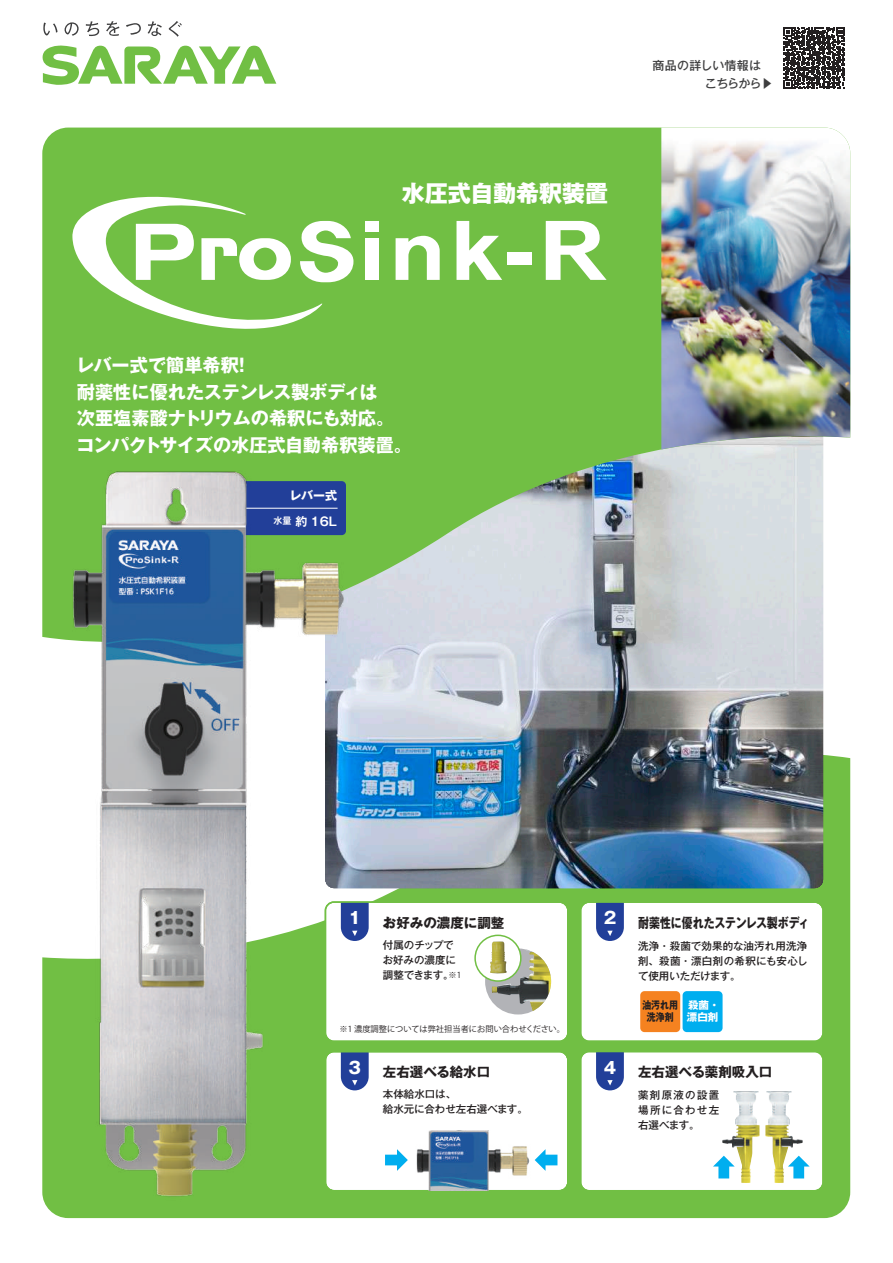
<style>
.page{position:relative;width:893px;height:1263px;background:#fff}
.page>*{position:absolute;margin:0;border:0;box-sizing:border-box;transform-origin:0 0}
.t1{font:800 22.95px "Gothic MB101 Pro";color:#fff}
.t2{font:700 18.15px/26.5px "Gothic MB101 Pro";color:#fff}
.t3{font:700 16.5px "Gothic MB101 Pro";color:#fff}
.t4{font:700 13.5px "Gothic MB101 Pro";color:#231f20}
.t5{font:700 13.5px "Gothic MB101 Pro";color:#231f20;scale:.81 1}
.t6{font:500 12px/18px "Gothic MB101 Pro";color:#3e3e3f}
.t7{font:700 12px "Gothic MB101 Pro De";color:#fff}
.t8{font:700 12px "Gothic MB101 Pro";color:#fff}
.t9{font:500 10.5px/15px "Gothic MB101 Pro";color:#231f20}
.t10{font:700 10.5px/12px "Gothic MB101 Pro";color:#231f20;text-align:center;scale:.85 1}
.t11{font:700 10.5px/12px "Gothic MB101 Pro";color:#fff}
.t12{font:8.25px "Koz Go Pr 6 N";color:#231f20}
.s1{font-size:9px}
.s2{font-family:"Koz Go Pr 6 N";font-weight:400;font-size:8.25px}
</style>
<div class="page">
<svg style="left:42px;top:45px;width:234px;height:40px"></svg>
<svg style="left:43px;top:23px;width:15px;height:12px"></svg>
<svg style="left:65px;top:22px;width:14px;height:14px"></svg>
<svg style="left:86px;top:21px;width:13px;height:15px"></svg>
<svg style="left:106px;top:21px;width:13px;height:15px"></svg>
<svg style="left:126px;top:23px;width:15px;height:12px"></svg>
<svg style="left:148px;top:21px;width:14px;height:15px"></svg>
<svg style="left:169px;top:21px;width:13px;height:16px"></svg>
<div style="left:382px;top:745px;width:468px;height:473px;background:#71bf44"></div>
<img style="left:382px;top:650px;width:441px;height:238px">
<svg style="left:42px;top:128px;width:782px;height:522px;background:#8bc371"></svg>
<div style="left:325px;top:1051px;width:243px;height:140px;background:#fff;border-radius:9px"></div>
<div style="left:581px;top:1051px;width:242px;height:140px;background:#fff;border-radius:9px"></div>
<svg style="left:596px;top:1054px;width:28px;height:36px"></svg>
<div style="left:580px;top:1051px;width:244px;height:140px;border:2px solid #71bf44;border-radius:9px"></div>
<svg style="left:385px;top:1149px;width:23px;height:22px"></svg>
<svg style="left:803px;top:1160px;width:7px;height:18px"></svg>
<svg style="left:535px;top:1149px;width:22px;height:22px"></svg>
<div style="left:366px;top:238px;width:13px;height:42px;background:#fff"></div>
<svg style="left:546px;top:221px;width:61px;height:59px"></svg>
<svg style="left:456px;top:221px;width:46px;height:59px"></svg>
<div style="left:507px;top:252px;width:25px;height:13px;background:#fff"></div>
<svg style="left:396px;top:236px;width:44px;height:44px"></svg>
<div style="left:366px;top:221px;width:13px;height:11px;background:#fff"></div>
<svg style="left:71px;top:193px;width:282px;height:140px"></svg>
<img style="left:765px;top:1091px;width:38px;height:92px">
<img style="left:722px;top:1091px;width:38px;height:92px">
<svg style="left:713px;top:1156px;width:22px;height:22px"></svg>
<div style="left:325px;top:902px;width:243px;height:139px;background:#fff;border-radius:9px"></div>
<div style="left:581px;top:902px;width:242px;height:139px;background:#fff;border-radius:9px"></div>
<svg style="left:596px;top:904px;width:28px;height:37px"></svg>
<div style="left:325px;top:901px;width:244px;height:141px;border:2px solid #71bf44;border-radius:9px"></div>
<div style="left:485px;top:948px;width:66px;height:66px;background:#b2b3b7;border-radius:50%"></div>
<div style="left:580px;top:901px;width:244px;height:141px;border:2px solid #71bf44;border-radius:9px"></div>
<div style="left:640px;top:991px;width:40px;height:41px;background:#f58220;border-radius:4px"></div>
<div style="left:475px;top:935px;width:46px;height:46px;background:#fff;border-radius:50%"></div>
<div style="left:474px;top:934px;width:48px;height:48px;border:2px solid #71bf44;border-radius:50%"></div>
<img style="left:490px;top:941px;width:15px;height:33px">
<svg style="left:492px;top:986px;width:5px;height:7px"></svg>
<img style="left:497px;top:949px;width:54px;height:62px">
<div style="left:325px;top:1051px;width:244px;height:140px;border:2px solid #71bf44;border-radius:9px"></div>
<img style="left:661px;top:128px;width:189px;height:321px">
<div style="left:683px;top:991px;width:40px;height:41px;background:#00aeef;border-radius:4px"></div>
<svg style="left:784px;top:27px;width:61px;height:61px"></svg>
<img style="left:42px;top:447px;width:340px;height:772px">
<img style="left:415px;top:1130px;width:120px;height:60px">
<h1 class="t1" style="left:402px;top:174px;width:208px">水圧式自動希釈装置</h1>
<p class="t6" style="left:705px;top:54px;width:70px;text-indent:-52px">商品の詳しい情報はこちらから▶</p>
<h2 class="t2" style="left:76px;top:350px;width:337px">レバー式で簡単希釈！<br>耐薬性に優れたステンレス製ボディは<br>次亜塩素酸ナトリウムの希釈にも対応。コンパクトサイズの水圧式自動希釈装置。</h2>
<p class="t8" style="left:290px;top:485px;width:49px">レバー式</p>
<p class="t7" style="left:274px;top:511px;width:65px"><span class="s1">水量</span> 約 16L</p>
<h3 class="t3" style="left:348px;top:904px;width:14px">1</h3>
<p class="t4" style="left:383px;top:912px;width:123px">お好みの濃度に調整</p>
<h3 class="t3" style="left:604px;top:904px;width:14px">2</h3>
<p class="t9" style="left:383px;top:936px;width:80px">付属のチップでお好みの濃度に調整できます。<span class="s2">※1</span></p>
<p class="t5" style="left:638px;top:912px;width:213px">耐薬性に優れたステンレス製ボディ</p>
<p class="t9" style="left:638px;top:937px;width:171px;text-align:justify">洗浄・殺菌で効果的な油汚れ用洗浄剤、殺菌・漂白剤の希釈にも安心して使用いただけます。</p>
<p class="t10" style="left:642px;top:998px;width:43px">油汚れ用洗浄剤</p>
<p class="t11" style="left:687px;top:998px;width:34px">殺菌・漂白剤</p>
<p class="t12" style="left:339px;top:1024px;width:227px">※1 濃度調整については弊社担当者にお問い合わせください。</p>
<h3 class="t3" style="left:348px;top:1053px;width:14px">3</h3>
<p class="t4" style="left:383px;top:1061px;width:109px">左右選べる給水口</p>
<p class="t9" style="left:383px;top:1085px;width:147px">本体給水口は、<br>給水元に合わせ左右選べます。</p>
<h3 class="t3" style="left:604px;top:1053px;width:14px">4</h3>
<p class="t4" style="left:638px;top:1061px;width:136px">左右選べる薬剤吸入口</p>
<p class="t9" style="left:638px;top:1086px;width:83px;text-align:justify">薬剤原液の設置場所に合わせ左右選べます。</p>
</div>
